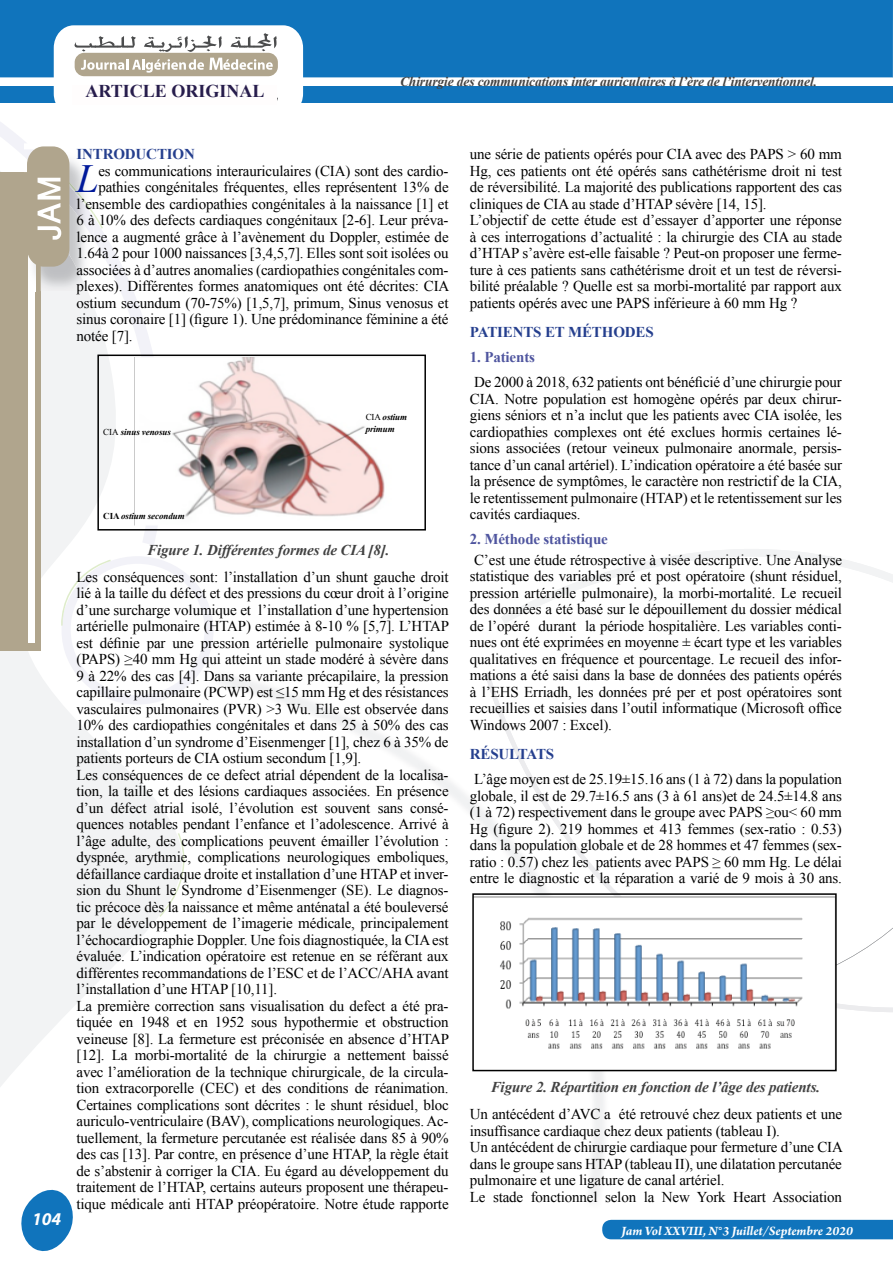
<style>
.page{position:relative;width:893px;height:1263px;background:#fff}
.page>*{position:absolute;margin:0;border:0;box-sizing:border-box;transform-origin:0 0}
.t1{font:italic 39.9px "Times New Roman";color:#00199a}
.t2{font:700 18px "Times New Roman";color:#271d4c}
.t3{font:italic 700 18px "Myriad Pro";color:#fff}
.t4{font:15px/16.5px "Times New Roman";letter-spacing:-.01em;color:#000}
.t5{font:italic 700 15px "Times New Roman";letter-spacing:-.01em;color:#424242}
.t6{font:700 15px "Times New Roman";letter-spacing:-.01em;color:#253f8e}
.t7{font:700 15px "Times New Roman";letter-spacing:-.01em;color:#4f559f}
.t8{font:italic 700 13.5px "Times New Roman";letter-spacing:-.01em;color:#424242}
.t9{font:italic 700 13.5px "Arno Pro";color:#fff}
.t10{font:italic 700 9px/12px "Times New Roman";letter-spacing:-.01em;color:#000}
.s1{font-weight:400;font-style:normal}
.s2{font-style:normal}
</style>
<div class="page">
<div style="left:0;top:0;width:893px;height:77px;background:#1074bc"></div>
<svg style="left:21px;top:1189px;width:52px;height:63px"></svg>
<svg style="left:0;top:354px;width:257px;height:733px"></svg>
<svg style="left:0;top:122px;width:164px;height:423px"></svg>
<img style="left:212px;top:668px;width:131px;height:50px">
<svg style="left:93px;top:212px;width:10px;height:17px"></svg>
<svg style="left:61px;top:556px;width:153px;height:148px"></svg>
<svg style="left:159px;top:833px;width:25px;height:84px"></svg>
<div style="left:0;top:172px;width:41px;height:478px;background:#b0a58d"></div>
<div style="left:29px;top:177px;width:6px;height:466px;background:#fff"></div>
<img style="left:28px;top:239px;width:65px;height:52px">
<img style="left:41px;top:239px;width:47px;height:52px">
<img style="left:24px;top:149px;width:69px;height:90px">
<img style="left:69px;top:172px;width:24px;height:43px">
<img style="left:29px;top:259px;width:6px;height:32px">
<div style="left:27px;top:146px;width:42px;height:121px;background:#b0a58d;border-radius:17px"></div>
<svg style="left:38px;top:178px;width:23px;height:62px"></svg>
<div style="left:288px;top:86px;width:605px;height:17px;background:#1074bc"></div>
<div style="left:0;top:86px;width:60px;height:17px;background:#1074bc"></div>
<svg style="left:54px;top:25px;width:249px;height:78px"></svg>
<div style="left:72px;top:85px;width:205px;height:20px;background:#fffdfd"></div>
<div style="left:602px;top:1220px;width:291px;height:20px;background:#1074bc"></div>
<svg style="left:485px;top:673px;width:408px;height:339px"></svg>
<svg style="left:501px;top:549px;width:392px;height:229px"></svg>
<img style="left:134px;top:358px;width:251px;height:167px">
<div style="left:97px;top:355px;width:329px;height:175px;border:2px solid #000"></div>
<img style="left:475px;top:896px;width:359px;height:154px">
<div style="left:472px;top:893px;width:365px;height:178px;border:2px solid #000"></div>
<p class="t2" style="left:86px;top:78px;width:180px">ARTICLE ORIGINAL</p>
<p class="t8" style="left:400px;top:72px;width:418px">Chirurgie des communications inter auriculaires à l’ère de l’interventionnel.</p>
<p class="t6" style="left:77px;top:144px;width:18px">INTRO</p>
<p class="t6" style="left:125px;top:144px;width:32px">DUCTION</p>
<h1 class="t1" style="left:77px;top:151px;width:24px">L</h1>
<p class="t4" style="left:98px;top:162px;width:352px">es communications interauriculaires (CIA) sont des cardio-</p>
<p class="t4" style="left:98px;top:178px;width:352px">pathies congénitales fréquentes, elles représentent 13% de</p>
<p class="t4" style="left:77px;top:195px;width:374px">l’ensemble des cardiopathies congénitales à la naissance [1] et</p>
<p class="t4" style="left:77px;top:211px;width:374px">6 à 10% des defects cardiaques congénitaux [2-6]. Leur préva-</p>
<p class="t4" style="left:77px;top:228px;width:374px">lence a augmenté grâce à l’avènement du Doppler, estimée de</p>
<p class="t4" style="left:77px;top:244px;width:374px">1.64à 2 pour 1000 naissances [3,4,5,7]. Elles sont soit isolées ou</p>
<p class="t4" style="left:77px;top:261px;width:374px">associées à d’autres anomalies (cardiopathies congénitales com-</p>
<p class="t4" style="left:77px;top:277px;width:374px">plexes). Différentes formes anatomiques ont été décrites: CIA</p>
<p class="t4" style="left:77px;top:294px;width:374px">ostium secundum (70-75%) [1,5,7], primum, Sinus venosus et</p>
<p class="t4" style="left:77px;top:310px;width:374px">sinus coronaire [1] (figure 1). Une prédominance féminine a été</p>
<p class="t4" style="left:77px;top:327px;width:58px">notée [7].</p>
<p class="t10" style="left:103px;top:426px;width:69px"><span class="s1">CIA</span> sinus venosus</p>
<p class="t10" style="left:366px;top:411px;width:43px"><span class="s1">CIA</span> ostium primum</p>
<p class="t3" style="left:32px;top:1207px;width:31px">104</p>
<p class="t10" style="left:103px;top:509px;width:83px"><span class="s2">CIA</span> ostium secondum</p>
<p class="t5" style="left:147px;top:539px;width:203px">Figure 1. Différentes formes de CIA</p>
<p class="t5" style="left:369px;top:539px;width:22px">[8].</p>
<p class="t4" style="left:77px;top:568px;width:374px">Les conséquences sont: l’installation d’un shunt gauche droit lié à la taille du défect et des pressions du cœur droit à l’origine d’une surcharge volumique et l’installation d’une hypertension artérielle pulmonaire (HTAP) estimée à 8-10 % [5,7]. L’HTAP est définie par une pression artérielle pulmonaire systolique (PAPS) ≥40 mm Hg qui atteint un stade modéré à sévère dans 9 à 22% des cas [4]. Dans sa variante précapilaire, la pression capillaire pulmonaire (PCWP) est ≤15 mm Hg et des résistances vasculaires pulmonaires (PVR) &gt;3 Wu. Elle est observée dans 10% des cardiopathies congénitales et dans 25 à 50% des cas installation d’un syndrome d’Eisenmenger [1], chez 6 à 35% de patients porteurs de CIA ostium secondum [1,9].<br>Les conséquences de ce defect atrial dépendent de la localisa&shy;tion, la taille et des lésions cardiaques associées. En présence d’un défect atrial isolé, l’évolution est souvent sans consé&shy;quences notables pendant l’enfance et l’adolescence. Arrivé à l’âge adulte, des complications peuvent émailler l’évolution : dyspnée, arythmie, complications neurologiques emboliques, défaillance cardiaque droite et installation d’une HTAP et inver&shy;sion du Shunt le Syndrome d’Eisenmenger (SE). Le diagnos&shy;tic précoce dès la naissance et même anténatal a été bouleversé par le développement de l’imagerie médicale, principalement l’échocardiographie Doppler. Une fois diagnostiquée, la CIA est évaluée. L’indication opératoire est retenue en se référant aux différentes recommandations de l’ESC et de l’ACC/AHA avant l’installation d’une HTAP [10,11].<br>La première correction sans visualisation du defect a été pra&shy;tiquée en 1948 et en 1952 sous hypothermie et obstruction veineuse [8]. La fermeture est préconisée en absence d’HTAP [12]. La morbi-mortalité de la chirurgie a nettement baissé avec l’amélioration de la technique chirurgicale, de la circula&shy;tion extracorporelle (CEC) et des conditions de réanimation.<br>Certaines complications sont décrites : le shunt résiduel, bloc auriculo-ventriculaire (BAV), complications neurologiques. Ac&shy;tuellement, la fermeture percutanée est réalisée dans 85 à 90% des cas [13]. Par contre, en présence d’une HTAP, la règle était de s’abstenir à corriger la CIA. Eu égard au développement du traitement de l’HTAP, certains auteurs proposent une thérapeu&shy;tique médicale anti HTAP préopératoire. Notre étude rapporte</p>
<p class="t4" style="left:470px;top:146px;width:374px">une série de patients opérés pour CIA avec des PAPS &gt; 60 mm Hg, ces patients ont été opérés sans cathétérisme droit ni test de réversibilité. La majorité des publications rapportent des cas cliniques de CIA au stade d’HTAP sévère [14, 15].<br>L’objectif de cette étude est d’essayer d’apporter une réponse à ces interrogations d’actualité : la chirurgie des CIA au stade d’HTAP s’avère est-elle faisable ? Peut-on proposer une ferme&shy;ture à ces patients sans cathétérisme droit et un test de réversi&shy;bilité préalable ? Quelle est sa morbi-mortalité par rapport aux patients opérés avec une PAPS inférieure à 60 mm Hg ?</p>
<p class="t6" style="left:470px;top:322px;width:19px">PATIENT</p>
<p class="t6" style="left:533px;top:322px;width:122px">S ET MÉTHODE S</p>
<p class="t7" style="left:470px;top:347px;width:67px">1. PATIENTS</p>
<p class="t4" style="left:470px;top:373px;width:374px;text-align:justify">De 2000 à 2018, 632 patients ont bénéficié d’une chirurgie pour CIA. Notre population est homogène opérés par deux chirur&shy;giens séniors et n’a inclut que les patients avec CIA isolée, les cardiopathies complexes ont été exclues hormis certaines lé&shy;sions associées (retour veineux pulmonaire anormale, persis&shy;tance d’un canal artériel). L’indication opératoire a été basée sur la présence de symptômes, le caractère non restrictif de la CIA, le retentissement pulmonaire (HTAP) et le retentissement sur les cavités cardiaques.</p>
<p class="t7" style="left:470px;top:529px;width:140px">2. MÉTHODE STATISTIQUE</p>
<p class="t4" style="left:470px;top:551px;width:374px;text-align:justify">C’est une étude rétrospective à visée descriptive. Une Analyse statistique des variables pré et post opératoire (shunt résiduel, pression artérielle pulmonaire), la morbi-mortalité. Le recueil des données a été basé sur le dépouillement du dossier médical de l’opéré durant la période hospitalière. Les variables conti&shy;nues ont été exprimées en moyenne ± écart type et les variables qualitatives en fréquence et pourcentage. Le recueil des infor&shy;mations a été saisi dans la base de données des patients opérés à l’EHS Erriadh, les données pré per et post opératoires sont recueillies et saisies dans l’outil informatique (Microsoft office Windows 2007 : Excel).</p>
<p class="t6" style="left:470px;top:744px;width:50px">RÉSULTAT</p>
<p class="t6" style="left:546px;top:744px;width:10px">S</p>
<p class="t4" style="left:470px;top:770px;width:374px;text-align:justify">L’âge moyen est de 25.19±15.16 ans (1 à 72) dans la population globale, il est de 29.7±16.5 ans (3 à 61 ans)et de 24.5±14.8 ans (1 à 72) respectivement dans le groupe avec PAPS ≥ou&lt; 60 mm Hg (figure 2). 219 hommes et 413 femmes (sex-ratio : 0.53) dans la population globale et de 28 hommes et 47 femmes (sex&shy;ratio : 0.57) chez les patients avec PAPS ≥ 60 mm Hg. Le délai entre le diagnostic et la réparation a varié de 9 mois à 30 ans.</p>
<p class="t5" style="left:491px;top:1077px;width:331px">Figure 2. Répartition en fonction de l’âge des patients.</p>
<p class="t4" style="left:470px;top:1106px;width:374px">Un antécédent d’AVC a été retrouvé chez deux patients et une insuffisance cardiaque chez deux patients (tableau I).<br>Un antécédent de chirurgie cardiaque pour fermeture d’une CIA dans le groupe sans HTAP (tableau II), une dilatation percutanée pulmonaire et une ligature de canal artériel.<br>Le stade fonctionnel selon la New York Heart Association</p>
<p class="t9" style="left:621px;top:1222px;width:233px">Jam Vol XXVIII, N°3 Juillet/Septembre 2020</p>
</div>
